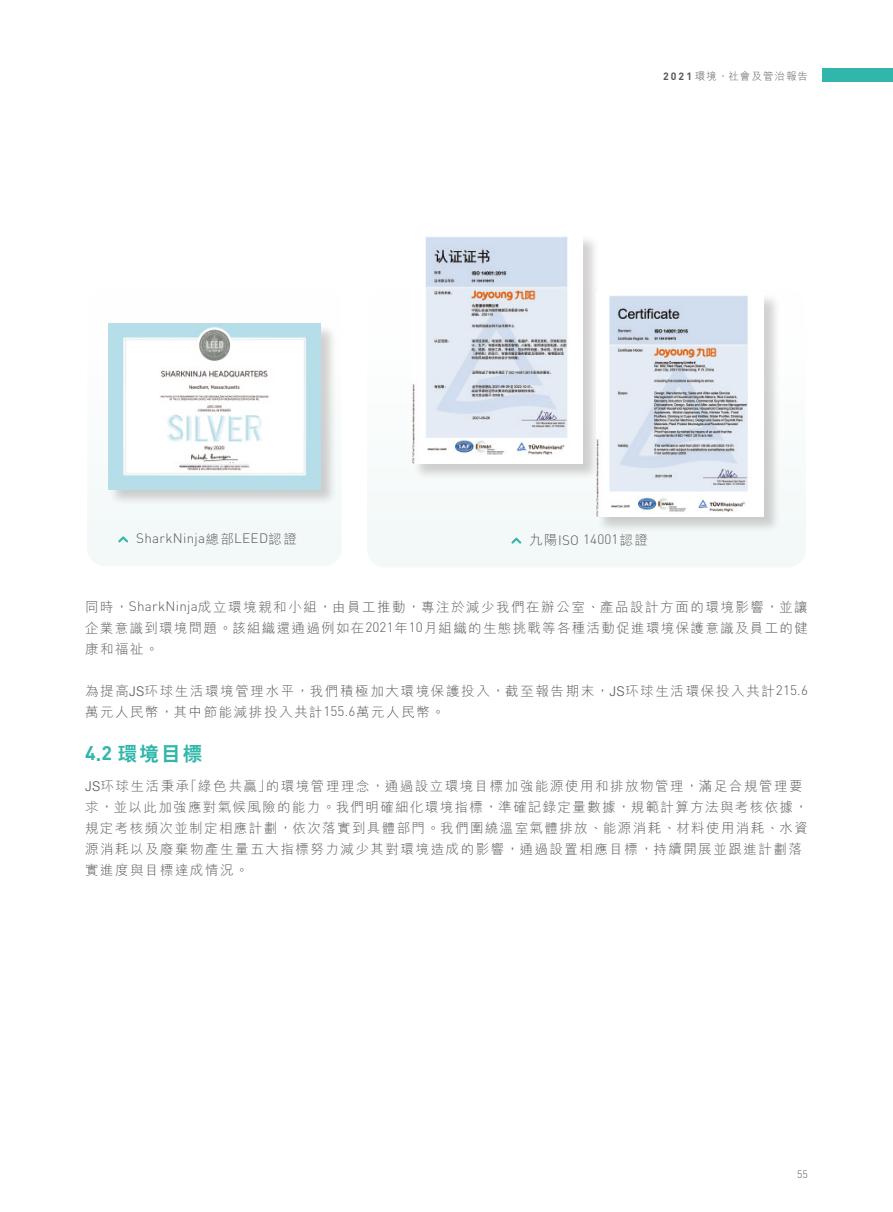
<style>
.page{position:relative;width:893px;height:1212px;background:#fff}
.page>*{position:absolute;margin:0;border:0;box-sizing:border-box;transform-origin:0 0}
.t1{font:800 19.5px "C Hei 2 HK";color:#30b6aa}
.t2{font:300 13.5px/21px "M Hei HK";letter-spacing:.115em;color:#595857}
.t3{font:300 13.5px "DIN";letter-spacing:.025em;color:#595857}
.t4{font:300 10.5px "M Hei HK";letter-spacing:.1em;color:#595857}
.t5{font:300 10.5px "DIN";color:#595857}
.s1{font-family:"DIN";font-weight:700}
.s2{font-family:"M Hei HK"}
.s3{font-family:"DIN"}
.s4{font-family:"M Hei HKS"}
</style>
<div class="page">
<div style="left:822px;top:69px;width:71px;height:13px;background:#30b6aa"></div>
<div style="left:87px;top:287px;width:255px;height:279px;background:#f2f9f8;border-radius:18px"></div>
<div style="left:108px;top:323px;width:229px;height:183px;background:#231916;opacity:.2"></div>
<img style="left:108px;top:323px;width:213px;height:167px">
<svg style="left:118px;top:536px;width:10px;height:6px"></svg>
<div style="left:367px;top:288px;width:439px;height:279px;background:#f2f9f8;border-radius:18px"></div>
<svg style="left:511px;top:538px;width:10px;height:6px"></svg>
<div style="left:412px;top:234px;width:187px;height:246px;background:#231916;opacity:.2"></div>
<img style="left:412px;top:234px;width:169px;height:229px">
<div style="left:596px;top:292px;width:185px;height:241px;background:#231916;opacity:.2"></div>
<img style="left:596px;top:293px;width:165px;height:224px">
<p class="t4" style="left:663px;top:69px;width:147px"><span class="s1">2021</span> 環境、社會及管治報告</p>
<p class="t3" style="left:136px;top:530px;width:162px">SharkNinja<span class="s2">總部</span>LEED<span class="s2">認證</span></p>
<p class="t3" style="left:529px;top:531px;width:120px"><span class="s2">九陽</span>ISO 14001<span class="s2">認證</span></p>
<p class="t2" style="left:85px;top:596px;width:724px;text-align:justify">同時，<span class="s3">SharkNinja</span>成立環境親和小組，由員工推動，專注於減少我們在辦公室、產品設計方面的環境影響，並讓企業意識到環境問題。該組織還通過例如在<span class="s3">2021</span>年<span class="s3">10</span>月組織的生態挑戰等各種活動促進環境保護意識及員工的健康和福祉。</p>
<p class="t2" style="left:85px;top:680px;width:724px">為提高<span class="s4">JS環球生活</span>環境管理水平，我們積極加大環境保護投入，截至報告期末，<span class="s4">JS環球生活</span>環保投入共計<span class="s3">215.6</span>萬元人民幣，其中節能減排投入共計<span class="s3">155.6</span>萬元人民幣。</p>
<h1 class="t1" style="left:85px;top:741px;width:119px"><span class="s1">4.2</span> 環境目標</h1>
<p class="t2" style="left:85px;top:775px;width:724px"><span class="s4">JS環球生活</span>秉承「綠色共贏」的環境管理理念，通過設立環境目標加強能源使用和排放物管理，滿足合規管理要求，並以此加強應對氣候風險的能力。我們明確細化環境指標，準確記錄定量數據，規範計算方法與考核依據，規定考核頻次並制定相應計劃，依次落實到具體部門。我們圍繞溫室氣體排放、能源消耗、材料使用消耗、水資源消耗以及廢棄物產生量五大指標努力減少其對環境造成的影響，通過設置相應目標，持續開展並跟進計劃落實進度與目標達成情況。</p>
<p class="t5" style="left:797px;top:1168px;width:12px">55</p>
</div>
